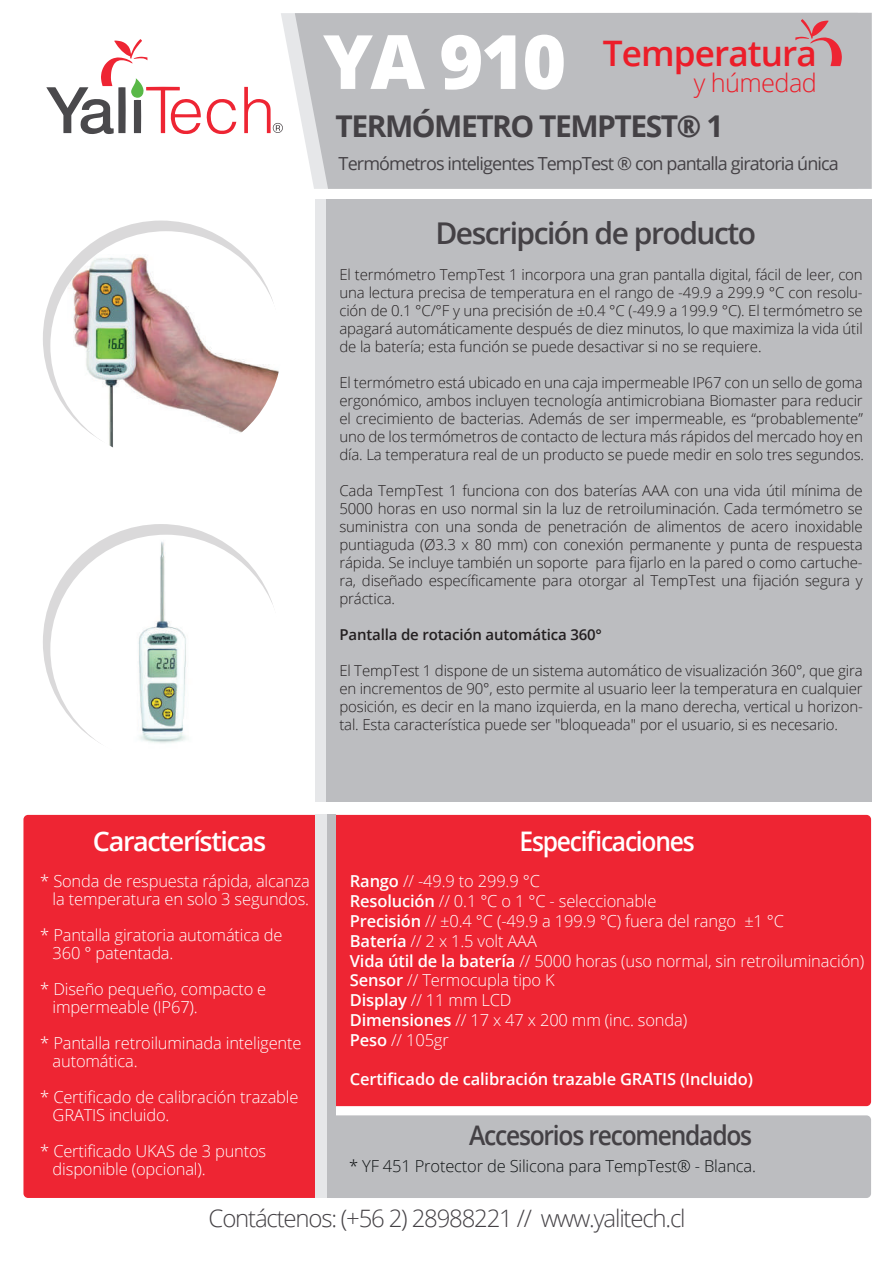
<style>
.page{position:relative;width:893px;height:1263px;background:#fff}
.page>*{position:absolute;margin:0;border:0;box-sizing:border-box;transform-origin:0 0}
.t1{font:800 75px "Open Sans";color:#fff}
.t2{font:600 35.1px "Open Sans";letter-spacing:-.025em;color:#ec1d29}
.t3{font:600 30px "Open Sans";letter-spacing:-.05em;color:#444145}
.t4{font:700 30px "Open Sans";letter-spacing:-.05em;color:#444145}
.t5{font:600 27px "Open Sans";letter-spacing:-.05em;color:#444145;scale:.91 1}
.t6{font:600 27px "Open Sans";letter-spacing:-.05em;color:#fff;scale:.91 1}
.t7{font:600 27px "Open Sans";letter-spacing:-.05em;color:#fff}
.t8{font:300 25.35px "Open Sans";letter-spacing:-.025em;color:#ec1d29}
.t9{font:300 24px "Open Sans";letter-spacing:-.05em;color:#444145}
.t10{font:18px "Open Sans";letter-spacing:-.05em;color:#444145}
.t11{font:300 16.5px/19.8px "Open Sans";letter-spacing:-.01em;color:#fff}
.t12{font:600 16.5px "Open Sans";letter-spacing:-.01em;color:#fff}
.t13{font:300 16.5px "Open Sans";letter-spacing:-.01em;color:#101315}
.t14{font:300 15px/18px "Open Sans";letter-spacing:-.01em;color:#231f20;text-align:justify}
.t15{font:600 15px "Open Sans";letter-spacing:-.01em;color:#231f20}
.s1{font-weight:600}
</style>
<div class="page">
<div style="left:315px;top:200px;width:555px;height:602px;background:#e6e7e9"></div>
<div style="left:327px;top:200px;width:545px;height:602px;background:#bcbdc0"></div>
<svg style="left:281px;top:13px;width:14px;height:73px"></svg>
<div style="left:295px;top:13px;width:577px;height:176px;background:#bcbdc0"></div>
<div style="left:23px;top:815px;width:303px;height:383px;background:#ee2533;border-radius:5px"></div>
<div style="left:326px;top:815px;width:545px;height:291px;background:#ee2533;border-radius:5px"></div>
<div style="left:326px;top:1115px;width:545px;height:83px;background:#bcbdc0;border-radius:5px"></div>
<img style="left:50px;top:231px;width:229px;height:217px">
<div style="left:43px;top:524px;width:236px;height:236px;background:#dad9da;border-radius:50%"></div>
<img style="left:50px;top:535px;width:229px;height:225px">
<div style="left:315px;top:815px;width:16px;height:383px;background:#e6e7e9"></div>
<div style="left:327px;top:815px;width:9px;height:383px;background:#bcbdc0"></div>
<svg style="left:207px;top:99px;width:29px;height:35px"></svg>
<svg style="left:46px;top:39px;width:155px;height:95px"></svg>
<svg style="left:244px;top:87px;width:39px;height:46px"></svg>
<svg style="left:795px;top:19px;width:47px;height:47px;background:#c69ba1"></svg>
<h1 class="t1" style="left:323px;top:5px;width:245px">YA 910</h1>
<h2 class="t2" style="left:603px;top:30px;width:216px">Temperatura</h2>
<h3 class="t8" style="left:694px;top:65px;width:125px">y húmedad</h3>
<h3 class="t4" style="left:336px;top:105px;width:389px">TERMÓMETRO TEMPTEST® 1</h3>
<p class="t10" style="left:339px;top:151px;width:502px">Termómetros inteligentes TempTest ® con pantalla giratoria única</p>
<h3 class="t3" style="left:435px;top:213px;width:322px">Descripción de producto</h3>
<p class="t14" style="left:339px;top:265px;width:525px">El termómetro TempTest 1 incorpora una gran pantalla digital, fácil de leer, con una lectura precisa de temperatura en el rango de -49.9 a 299.9 °C con resolu&shy;ción de 0.1 °C/°F y una precisión de ±0.4 °C (-49.9 a 199.9 °C). El termómetro se apagará automáticamente después de diez minutos, lo que maximiza la vida útil de la batería; esta función se puede desactivar si no se requiere.</p>
<p class="t14" style="left:339px;top:373px;width:526px">El termómetro está ubicado en una caja impermeable IP67 con un sello de goma ergonómico, ambos incluyen tecnología antimicrobiana Biomaster para reducir el crecimiento de bacterias. Además de ser impermeable, es “probablemente” uno de los termómetros de contacto de lectura más rápidos del mercado hoy en día. La temperatura real de un producto se puede medir en solo tres segundos.</p>
<p class="t14" style="left:339px;top:481px;width:525px">Cada TempTest 1 funciona con dos baterías AAA con una vida útil mínima de 5000 horas en uso normal sin la luz de retroiluminación. Cada termómetro se suministra con una sonda de penetración de alimentos de acero inoxidable puntiaguda (Ø3.3 x 80 mm) con conexión permanente y punta de respuesta rápida. Se incluye también un soporte para fijarlo en la pared o como cartuche&shy;ra, diseñado específicamente para otorgar al TempTest una fijación segura y práctica.</p>
<p class="t15" style="left:339px;top:624px;width:264px">Pantalla de rotación automática 360°</p>
<p class="t14" style="left:339px;top:661px;width:525px">El TempTest 1 dispone de un sistema automático de visualización 360°, que gira en incrementos de 90°, esto permite al usuario leer la temperatura en cualquier posición, es decir en la mano izquierda, en la mano derecha, vertical u horizon&shy;tal. Esta característica puede ser "bloqueada" por el usuario, si es necesario.</p>
<h3 class="t7" style="left:93px;top:822px;width:175px">Características</h3>
<p class="t11" style="left:40px;top:872px;width:271px;line-height:18px;text-align:right">* Sonda de respuesta rápida, alcanza la temperatura en solo 3 segundos.</p>
<p class="t11" style="left:53px;top:926px;width:231px;line-height:18px;text-indent:-12px">* Pantalla giratoria automática de<br>360 ° patentada.</p>
<p class="t11" style="left:53px;top:980px;width:215px;line-height:18px;text-indent:-12px">* Diseño pequeño, compacto e impermeable (IP67).</p>
<p class="t11" style="left:53px;top:1034px;width:250px;line-height:18px;text-indent:-12px">* Pantalla retroiluminada inteligente automática.</p>
<p class="t11" style="left:53px;top:1088px;width:247px;line-height:18px;text-indent:-12px">* Certificado de calibración trazable<br>GRATIS incluido.</p>
<p class="t11" style="left:53px;top:1142px;width:215px;line-height:18px;text-indent:-12px">* Certificado UKAS de 3 puntos disponible (opcional).</p>
<h3 class="t6" style="left:519px;top:822px;width:194px">Especificaciones</h3>
<p class="t11" style="left:350px;top:871px;width:516px"><span class="s1">Rango</span> // -49.9 to 299.9 °C<br><span class="s1">Resolución</span> // 0.1 °C o 1 °C - seleccionable<br><span class="s1">Precisión</span> // ±0.4 °C (-49.9 a 199.9 °C) fuera del rango ±1 °C<br><span class="s1">Batería</span> // 2 x 1.5 volt AAA<br><span class="s1">Vida útil de la batería</span> // 5000 horas (uso normal, sin retroiluminación)<br><span class="s1">Sensor</span> // Termocupla tipo K<br><span class="s1">Display</span> // 11 mm LCD<br><span class="s1">Dimensiones</span> // 17 x 47 x 200 mm (inc. sonda)<br><span class="s1">Peso</span> // 105gr</p>
<p class="t12" style="left:350px;top:1068px;width:404px">Certificado de calibración trazable GRATIS (Incluido)</p>
<h3 class="t5" style="left:469px;top:1117px;width:313px">Accesorios recomendados</h3>
<p class="t13" style="left:349px;top:1155px;width:408px">* YF 451 Protector de Silicona para TempTest® - Blanca.</p>
<h3 class="t9" style="left:209px;top:1201px;width:479px">Contáctenos: (+56 2) 28988221 // www.yalitech.cl</h3>
</div>
